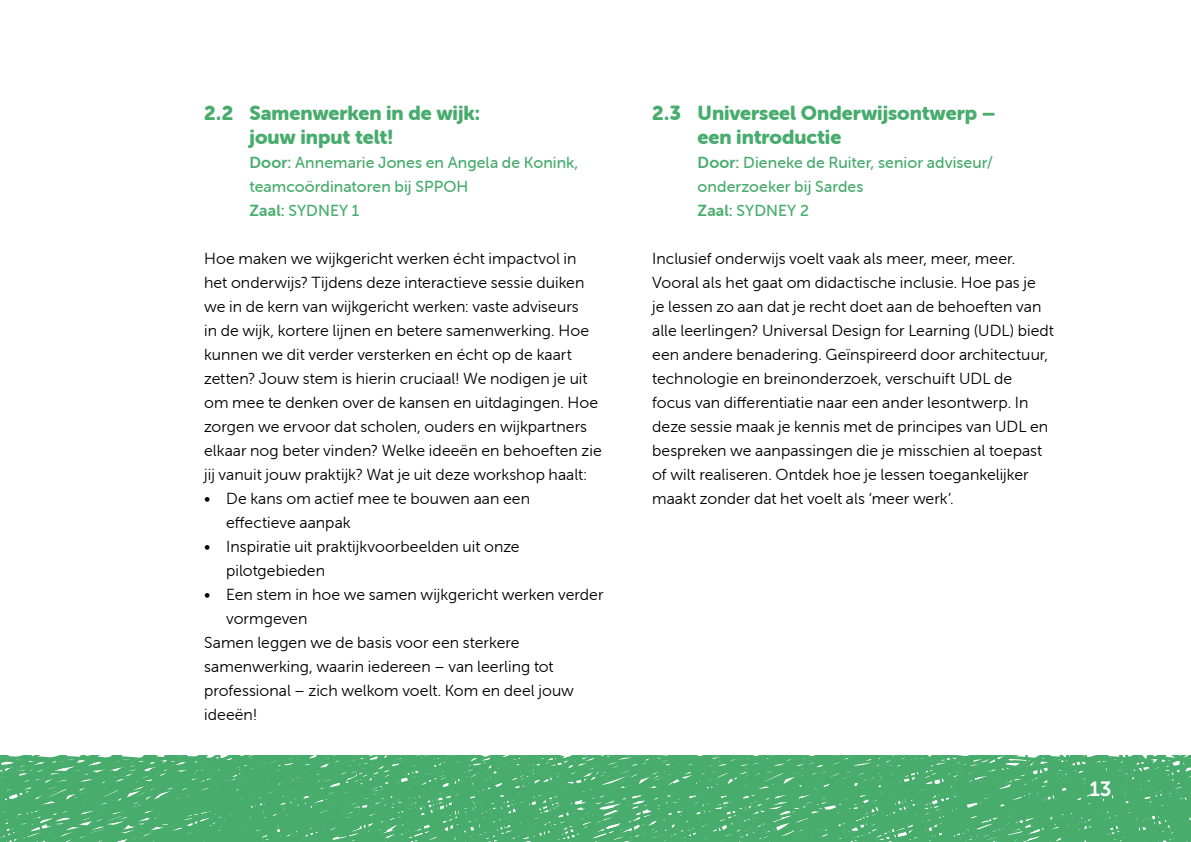
<style>
.page{position:relative;width:1191px;height:842px;background:#fff}
.page>*{position:absolute;margin:0;border:0;box-sizing:border-box;transform-origin:0 0}
.t1{font:20.6px "Museo Sans 700";color:#fff}
.t2{font:20px/24px "Museo Sans Rounded 900";letter-spacing:-.005em;color:#48ac6d}
.t3{font:16px/24px "Museo Sans Rounded 300";letter-spacing:.005em;color:#000}
.t4{font:16px/24px "Museo Sans Rounded 500";letter-spacing:.005em;color:#48ac6d}
.s1{font-family:"Museo Sans Rounded 700"}
</style>
<div class="page">
<svg style="left:0;top:755px;width:1191px;height:87px"></svg>
<p class="t2" style="left:249px;top:101px;width:232px;text-indent:-45px">2.2 Samenwerken in de wijk: jouw input telt!</p>
<p class="t4" style="left:249px;top:151px;width:330px"><span class="s1">Door:</span> Annemarie Jones en Angela de Konink, teamcoördinatoren bij SPPOH<br><span class="s1">Zaal:</span> SYDNEY 1</p>
<p class="t3" style="left:204px;top:247px;width:399px">Hoe maken we wijkgericht werken écht impactvol in het onderwijs? Tijdens deze interactieve sessie duiken we in de kern van wijkgericht werken: vaste adviseurs<br>in de wijk, kortere lijnen en betere samenwerking. Hoe kunnen we dit verder versterken en écht op de kaart zetten? Jouw stem is hierin cruciaal! We nodigen je uit om mee te denken over de kansen en uitdagingen. Hoe zorgen we ervoor dat scholen, ouders en wijkpartners elkaar nog beter vinden? Welke ideeën en behoeften zie jij vanuit jouw praktijk? Wat je uit deze workshop haalt:</p>
<p class="t3" style="left:226px;top:487px;width:305px;text-indent:-22px">• De kans om actief mee te bouwen aan een effectieve aanpak</p>
<p class="t3" style="left:226px;top:535px;width:295px;text-indent:-22px">• Inspiratie uit praktijkvoorbeelden uit onze pilotgebieden</p>
<p class="t3" style="left:204px;top:583px;width:401px">• Een stem in hoe we samen wijkgericht werken verder</p>
<p class="t3" style="left:226px;top:607px;width:83px">vormgeven</p>
<p class="t3" style="left:204px;top:631px;width:317px">Samen leggen we de basis voor een sterkere</p>
<p class="t3" style="left:204px;top:655px;width:351px">samenwerking, waarin iedereen – van leerling tot</p>
<p class="t3" style="left:204px;top:679px;width:371px">professional – zich welkom voelt. Kom en deel jouw</p>
<p class="t3" style="left:204px;top:703px;width:54px">ideeën!</p>
<p class="t2" style="left:697px;top:101px;width:299px;text-indent:-45px">2.3 Universeel Onderwijsontwerp – een introductie</p>
<p class="t4" style="left:697px;top:151px;width:297px"><span class="s1">Door:</span> Dieneke de Ruiter, senior adviseur/ onderzoeker bij Sardes<br><span class="s1">Zaal:</span> SYDNEY 2</p>
<p class="t3" style="left:652px;top:247px;width:403px">Inclusief onderwijs voelt vaak als meer, meer, meer.<br>Vooral als het gaat om didactische inclusie. Hoe pas je<br>je lessen zo aan dat je recht doet aan de behoeften van alle leerlingen? Universal Design for Learning (UDL) biedt een andere benadering. Geïnspireerd door architectuur, technologie en breinonderzoek, verschuift UDL de focus van differentiatie naar een ander lesontwerp. In deze sessie maak je kennis met de principes van UDL en bespreken we aanpassingen die je misschien al toepast of wilt realiseren. Ontdek hoe je lessen toegankelijker maakt zonder dat het voelt als ‘meer werk’.</p>
<p class="t1" style="left:1089px;top:778px;width:24px">13</p>
</div>
